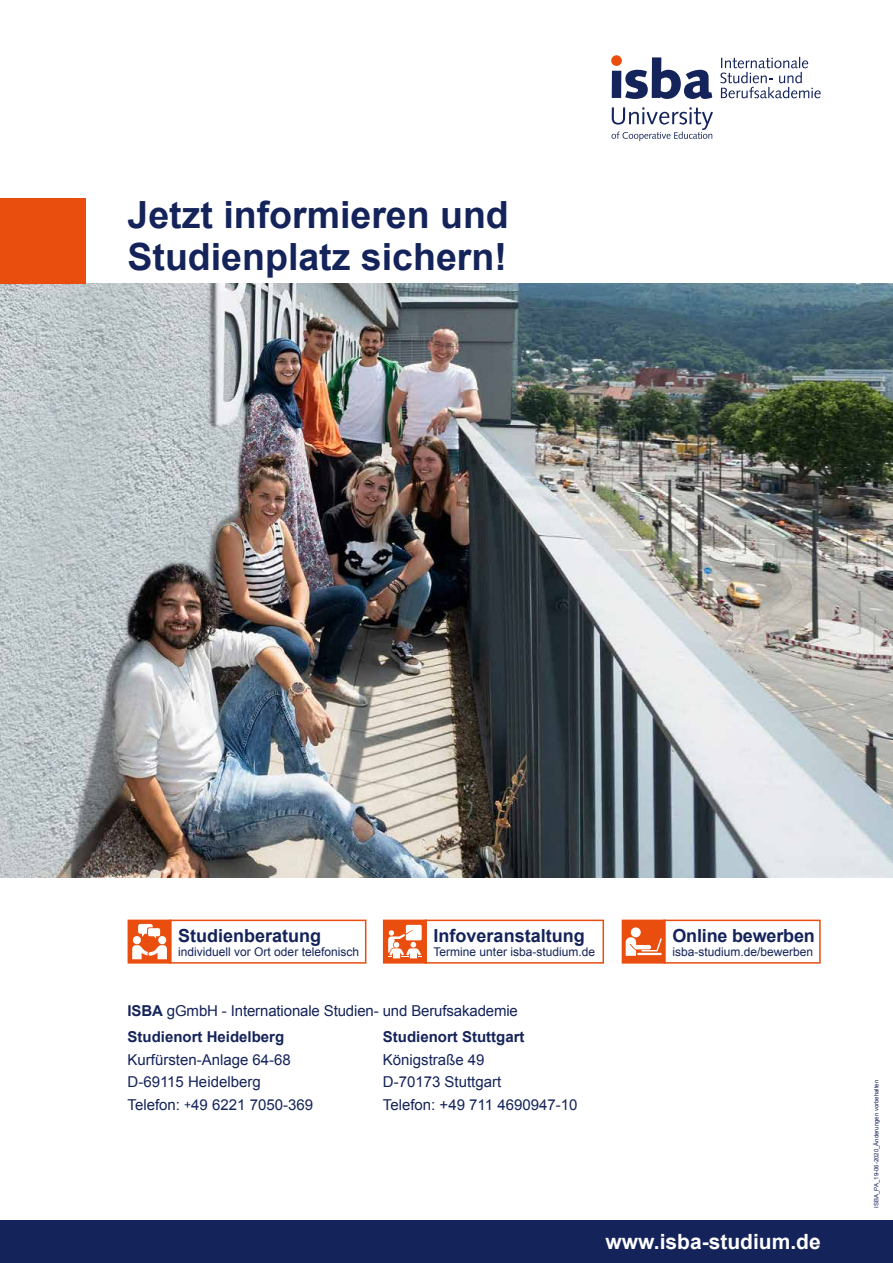
<style>
.page{position:relative;width:893px;height:1263px;background:#fff}
.page>*{position:absolute;margin:0;border:0;box-sizing:border-box;transform-origin:0 0}
.t1{font:700 37.5px/42px "Arial";color:#14235a}
.t2{font:700 21px "Arial";color:#fff}
.t3{font:700 18px "Arial";color:#14235a}
.t4{font:15px/22.5px "Arial";color:#14235a}
.t5{font:700 15px "Arial";color:#14235a}
.t6{font:12px "Arial";color:#14235a}
.t7{font:6px "Arial";color:#14235a}
.s1{font-weight:700}
.s2{font-size:12px}
</style>
<div class="page">
<div style="left:0;top:1220px;width:893px;height:43px;background:#14235a"></div>
<img style="left:0;top:284px;width:893px;height:593px">
<div style="left:0;top:199px;width:85px;height:85px;background:#e94e0f"></div>
<div style="left:128px;top:919px;width:44px;height:45px;background:#e94e0f;border:2px solid #e94e0f"></div>
<div style="left:169px;top:919px;width:197px;height:45px;border:2px solid #e94e0f"></div>
<svg style="left:132px;top:924px;width:35px;height:35px"></svg>
<div style="left:383px;top:919px;width:44px;height:45px;background:#e94e0f;border:2px solid #e94e0f"></div>
<div style="left:425px;top:919px;width:179px;height:45px;border:2px solid #e94e0f"></div>
<svg style="left:388px;top:925px;width:34px;height:33px"></svg>
<div style="left:622px;top:919px;width:44px;height:45px;background:#e94e0f;border:2px solid #e94e0f"></div>
<div style="left:663px;top:919px;width:158px;height:45px;border:2px solid #e94e0f"></div>
<div style="left:631px;top:927px;width:10px;height:10px;background:#fff;border-radius:50%"></div>
<svg style="left:626px;top:937px;width:36px;height:19px"></svg>
<hr style="left:637px;top:953px;width:25px;height:2px;background:#fff">
<svg style="left:625px;top:57px;width:87px;height:42px"></svg>
<div style="left:612px;top:71px;width:9px;height:27px;background:#14235a"></div>
<svg style="left:720px;top:57px;width:101px;height:41px"></svg>
<svg style="left:611px;top:107px;width:102px;height:34px"></svg>
<div style="left:611px;top:55px;width:11px;height:11px;background:#e94e0f;border-radius:50%"></div>
<h1 class="t1" style="left:128px;top:195px;width:383px">Jetzt informieren und<br>Studienplatz sichern!</h1>
<p class="t3" style="left:178px;top:923px;width:145px">Studienberatung</p>
<p class="t6" style="left:178px;top:944px;width:182px">individuell vor Ort oder telefonisch</p>
<p class="t3" style="left:434px;top:923px;width:153px">Infoveranstaltung</p>
<p class="t6" style="left:434px;top:944px;width:163px">Termine unter isba-studium.de</p>
<p class="t4" style="left:128px;top:999px;width:392px"><span class="s1">ISBA</span> gGmbH - Internationale Studien- und Berufsakademie</p>
<p class="t5" style="left:128px;top:1027px;width:158px">Studienort Heidelberg</p>
<p class="t4" style="left:128px;top:1048px;width:187px">Kurfürsten-Anlage 64-68<br>D-69115 Heidelberg<br>Telefon: <span class="s2">+</span>49 6221 7050-369</p>
<p class="t5" style="left:383px;top:1027px;width:143px">Studienort Stuttgart</p>
<p class="t4" style="left:383px;top:1048px;width:196px">Königstraße 49<br>D-70173 Stuttgart<br>Telefon: +49 711 4690947-10</p>
<p class="t3" style="left:672px;top:923px;width:144px">Online bewerben</p>
<p class="t6" style="left:672px;top:944px;width:142px">isba-studium.de/bewerben</p>
<h2 class="t2" style="left:606px;top:1227px;width:217px">www.isba-studium.de</h2>
<p class="t7" style="left:872px;top:1208px;width:129px;rotate:-90deg">ISBA_PA_19-06-2020_Änderungen vorbehalten</p>
</div>
